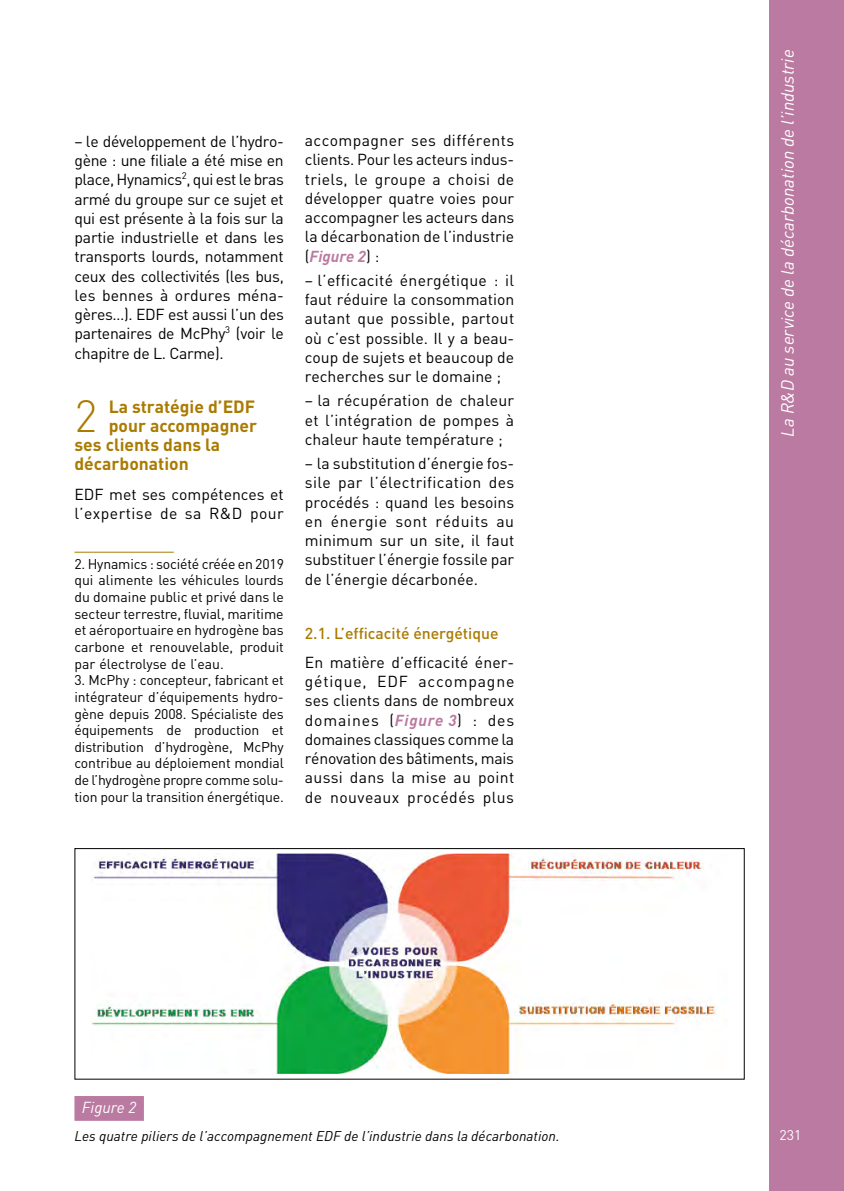
<style>
.page{position:relative;width:844px;height:1191px;background:#fff}
.page>*{position:absolute;margin:0;border:0;box-sizing:border-box;transform-origin:0 0}
.Intertitre_1{font:300 44.45px "DIN";color:#aa7b00}
.Intertitre_1-2{font:700 17.5px "DIN";color:#aa7b00}
.t1{font:italic 17.5px "DIN";color:#fff}
.Texte_courant{font:15.75px/19.2px "DIN";color:#000;text-align:justify}
.Intertitre_2{font:500 15.75px "DIN";color:#aa7b00}
.Figure_numero{font:italic 15.75px "DIN";color:#fff}
.Notes{font:14px/16.6px "DIN";letter-spacing:-.01em;color:#000;text-align:justify}
.Figure_titre{font:italic 14px "DIN";color:#000}
.t2{font:14px "DIN";color:#fff}
.s1{font-weight:700;font-style:italic;color:#bb7aa1}
</style>
<div class="page">
<div style="left:769px;top:0;width:74px;height:1191px;background:#bb7aa1"></div>
<hr style="left:74px;top:552px;width:100px;height:1px;background:#aa7b00">
<div style="left:74px;top:1096px;width:70px;height:24px;background:#bb7aa1"></div>
<img style="left:91px;top:854px;width:625px;height:219px">
<div style="left:74px;top:848px;width:670px;height:231px;border:1px solid #000"></div>
<p class="Texte_courant" style="left:74px;top:131px;width:211px">– le développement de l’hydro&shy;gène : une filiale a été mise en place, Hynamics<sup>2</sup>, qui est le bras armé du groupe sur ce sujet et qui est présente à la fois sur la partie industrielle et dans les transports lourds, notamment ceux des collectivités (les bus, les bennes à ordures ména&shy;gères…). EDF est aussi l’un des partenaires de McPhy<sup>3</sup> (voir le chapitre de L. Carme).</p>
<p class="Intertitre_1" style="left:74px;top:388px;width:24px">2</p>
<p class="Intertitre_1-2" style="left:109px;top:395px;width:148px">La stratégie d’EDF</p>
<p class="Intertitre_1-2" style="left:109px;top:414px;width:150px">pour accompagner</p>
<p class="Intertitre_1-2" style="left:74px;top:433px;width:147px">ses clients dans la</p>
<p class="Intertitre_1-2" style="left:74px;top:452px;width:116px">décarbonation</p>
<p class="Texte_courant" style="left:74px;top:484px;width:211px">EDF met ses compétences et l’expertise de sa R&amp;D pour</p>
<p class="Notes" style="left:74px;top:555px;width:211px">2. Hynamics : société créée en 2019 qui alimente les véhicules lourds du domaine public et privé dans le secteur terrestre, fluvial, maritime et aéroportuaire en hydrogène bas carbone et renouvelable, produit par électrolyse de l’eau.</p>
<p class="Notes" style="left:74px;top:671px;width:211px">3. McPhy : concepteur, fabricant et intégrateur d’équipements hydro&shy;gène depuis 2008. Spécialiste des équipements de production et distribution d’hydrogène, McPhy contribue au déploiement mondial de l’hydrogène propre comme solu&shy;tion pour la transition énergétique.</p>
<p class="Texte_courant" style="left:305px;top:131px;width:211px">accompagner ses différents clients. Pour les acteurs indus&shy;triels, le groupe a choisi de développer quatre voies pour accompagner les acteurs dans la décarbonation de l’industrie (<span class="s1">Figure 2</span>) :</p>
<p class="Texte_courant" style="left:305px;top:270px;width:211px">– l’efficacité énergétique : il faut réduire la consommation autant que possible, partout où c’est possible. Il y a beau&shy;coup de sujets et beaucoup de recherches sur le domaine ;</p>
<p class="Texte_courant" style="left:305px;top:391px;width:211px">– la récupération de chaleur et l’intégration de pompes à chaleur haute température ;</p>
<p class="Texte_courant" style="left:305px;top:453px;width:211px">– la substitution d’énergie fos&shy;sile par l’électrification des procédés : quand les besoins en énergie sont réduits au minimum sur un site, il faut substituer l’énergie fossile par de l’énergie décarbonée.</p>
<p class="Intertitre_2" style="left:305px;top:623px;width:195px">2.1. L’efficacité énergétique</p>
<p class="Texte_courant" style="left:305px;top:652px;width:211px">En matière d’efficacité éner&shy;gétique, EDF accompagne ses clients dans de nombreux domaines (<span class="s1">Figure 3</span>) : des domaines classiques comme la rénovation des bâtiments, mais aussi dans la mise au point de nouveaux procédés plus</p>
<p class="Figure_numero" style="left:82px;top:1097px;width:56px">Figure 2</p>
<p class="Figure_titre" style="left:74px;top:1127px;width:486px">Les quatre piliers de l’accompagnement EDF de l’industrie dans la décarbonation.</p>
<p class="t1" style="left:776px;top:437px;width:389px;rotate:-90deg">La R&amp;D au service de la décarbonation de l’industrie</p>
<p class="t2" style="left:779px;top:1125px;width:23px">231</p>
</div>
